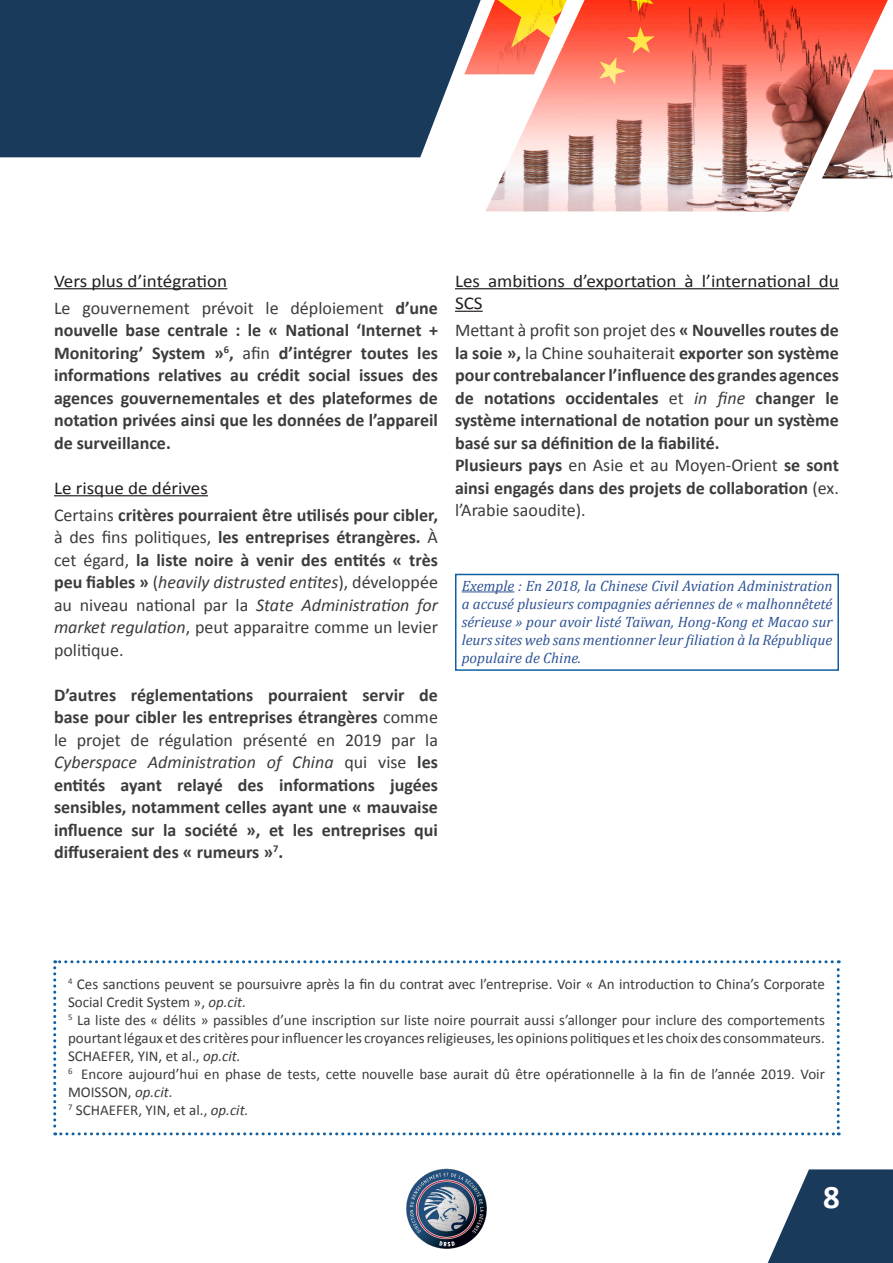
<style>
.page{position:relative;width:893px;height:1263px;background:#fff}
.page>*{position:absolute;margin:0;border:0;box-sizing:border-box;transform-origin:0 0}
.t1{font:700 33px "Calibri";color:#fff}
.t2{font:700 18px/22.5px "Calibri";color:#3c3c3d;text-align:justify}
.t3{font:18px/22.5px "Calibri";color:#231f20;scale:1.06 1}
.t4{font:15px/18px "Calibri";color:#3c3c3d}
.t5{font:italic 15px/18px "Cambria";color:#2f5496;text-align:justify}
.s1{font-weight:400}
.s2{font-weight:400;font-style:italic}
.s3{font-style:italic}
</style>
<div class="page">
<img style="left:406px;top:1168px;width:81px;height:81px">
<img style="left:481px;top:0;width:412px;height:211px">
<div style="left:455px;top:574px;width:384px;height:97px;border:2px solid #0e60a3"></div>
<hr style="left:462px;top:591px;width:52px;height:1px;background:#2f5496">
<div style="left:0;top:0;width:481px;height:157px;background:#1a3a5b"></div>
<hr style="left:54px;top:288px;width:173px;height:1px;background:#231f20">
<hr style="left:54px;top:495px;width:154px;height:1px;background:#231f20">
<hr style="left:455px;top:288px;width:384px;height:1px;background:#231f20">
<svg style="left:455px;top:311px;width:28px;height:1px"></svg>
<svg style="left:768px;top:1169px;width:125px;height:94px"></svg>
<svg style="left:53px;top:960px;width:787px;height:175px"></svg>
<p class="t3" style="left:54px;top:270px;width:165px">Vers plus d’intégration</p>
<p class="t2" style="left:54px;top:296px;width:385px"><span class="s1">Le gouvernement prévoit le déploiement</span> d’une nouvelle base centrale : le « National ‘Internet + Monitoring’ System »<sup>6</sup>, <span class="s1">afin</span> d’intégrer toutes les informations relatives au crédit social issues des agences gouvernementales et des plateformes de notation privées ainsi que les données de l’appareil de surveillance.</p>
<p class="t3" style="left:54px;top:477px;width:147px">Le risque de dérives</p>
<p class="t2" style="left:54px;top:503px;width:385px"><span class="s1">Certains</span> critères pourraient être utilisés pour cibler, <span class="s1">à des fins politiques,</span> les entreprises étrangères. <span class="s1">À cet égard,</span> la liste noire à venir des entités « très peu fiables » <span class="s1">(</span><span class="s2">heavily distrusted entites</span><span class="s1">), développée au niveau national par la</span> <span class="s2">State Administration for market regulation</span><span class="s1">, peut apparaitre comme un levier politique.</span></p>
<p class="t2" style="left:54px;top:683px;width:385px">D’autres réglementations pourraient servir de base pour cibler les entreprises étrangères <span class="s1">comme le projet de régulation présenté en 2019 par la </span><span class="s2">Cyberspace Administration of China</span> <span class="s1">qui vise</span> les entités ayant relayé des informations jugées sensibles, notamment celles ayant une « mauvaise influence sur la société », et les entreprises qui diffuseraient des « rumeurs »<sup>7</sup>.</p>
<p class="t3" style="left:455px;top:270px;width:364px">Les ambitions d’exportation à l’international du<br>SCS</p>
<p class="t2" style="left:455px;top:319px;width:385px"><span class="s1">Mettant à profit son projet des</span> « Nouvelles routes de la soie », <span class="s1">la Chine souhaiterait</span> exporter son système pour contrebalancer l’influence des grandes agences de notations occidentales <span class="s1">et</span> <span class="s2">in fine</span> changer le système international de notation pour un système basé sur sa définition de la fiabilité.</p>
<p class="t2" style="left:455px;top:454px;width:385px">Plusieurs pays <span class="s1">en Asie et au Moyen-Orient</span> se sont ainsi engagés dans des projets de collaboration <span class="s1">(ex. l’Arabie saoudite).</span></p>
<p class="t5" style="left:462px;top:576px;width:372px">Exemple : En 2018, la Chinese Civil Aviation Administration a accusé plusieurs compagnies aériennes de « malhonnêteté sérieuse » pour avoir listé Taïwan, Hong-Kong et Macao sur leurs sites web sans mentionner leur filiation à la République populaire de Chine.</p>
<p class="t4" style="left:68px;top:975px;width:758px"><sup>4</sup> Ces sanctions peuvent se poursuivre après la fin du contrat avec l’entreprise. Voir « An introduction to China’s Corporate<br>Social Credit System », <span class="s3">op.cit.</span></p>
<p class="t4" style="left:68px;top:1011px;width:758px;text-align:justify"><sup>5</sup> La liste des « délits » passibles d’une inscription sur liste noire pourrait aussi s’allonger pour inclure des comportements pourtant légaux et des critères pour influencer les croyances religieuses, les opinions politiques et les choix des consommateurs.<br>SCHAEFER, YIN, et al., <span class="s3">op.cit.</span></p>
<p class="t4" style="left:68px;top:1065px;width:758px"><sup>6</sup> Encore aujourd’hui en phase de tests, cette nouvelle base aurait dû être opérationnelle à la fin de l’année 2019. Voir<br>MOISSON, <span class="s3">op.cit.</span></p>
<p class="t4" style="left:68px;top:1101px;width:182px"><sup>7</sup> SCHAEFER, YIN, et al., <span class="s3">op.cit.</span></p>
<p class="t1" style="left:823px;top:1176px;width:18px">8</p>
</div>
